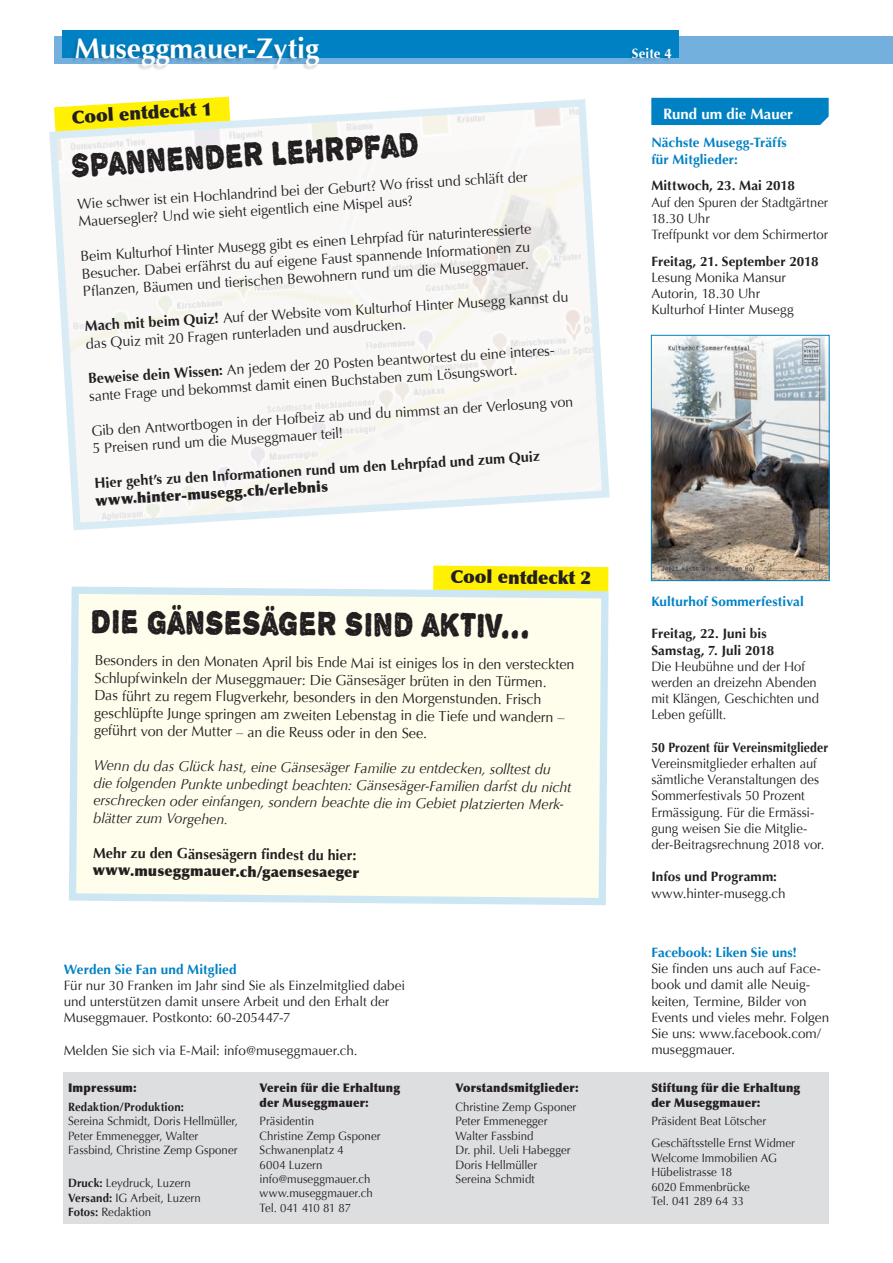
<style>
.page{position:relative;width:893px;height:1263px;background:#fff}
.page>*{position:absolute;margin:0;border:0;box-sizing:border-box;transform-origin:0 0}
.t1{font:36px "Alpha Echo";letter-spacing:.01em;color:#231f20;scale:.83 1}
.t2{font:700 28.35px "Optima";color:#fff}
.t3{font:900 18px "Optima";letter-spacing:-.01em;color:#231f20}
.t4{font:700 15px "Optima";color:#fff}
.t5{font:14.55px/17.2px "Optima";letter-spacing:-.015em;color:#231f20}
.t6{font:italic 14.55px/17.4px "Optima";letter-spacing:-.015em;color:#231f20}
.t7{font:700 14.55px "Optima";letter-spacing:-.005em;color:#231f20}
.t8{font:900 14.55px "Optima";color:#231f20}
.t9{font:13.5px/16.2px "Optima";letter-spacing:-.005em;color:#231f20}
.t10{font:13.5px/16.2px "Optima";letter-spacing:-.005em;color:#231f20;scale:.96 1}
.t11{font:700 13.5px/16.2px "Optima";letter-spacing:.01em;color:#0081c4}
.t12{font:700 13.5px/16.2px "Optima";letter-spacing:.005em;color:#231f20}
.t13{font:13.5px/16.2px "Optima";letter-spacing:-.005em;color:#231f20;scale:.95 1}
.t14{font:700 13.5px "Optima";letter-spacing:.005em;color:#231f20;scale:.91 1}
.t15{font:700 13.5px "Optima";letter-spacing:.005em;color:#fff}
.t16{font:12px/14.4px "Optima";color:#231f20;scale:.95 1}
.t17{font:900 12px/14.4px "Optima";letter-spacing:.015em;color:#231f20;scale:.95 1}
.t18{font:700 12px "Optima";letter-spacing:.01em;color:#231f20;scale:.95 1}
.s1{font-weight:700}
</style>
<div class="page">
<div style="left:64px;top:1072px;width:765px;height:152px;background:#dddee0"></div>
<div style="left:54px;top:36px;width:839px;height:28px;background:#74b0dd"></div>
<div style="left:62px;top:30px;width:617px;height:28px;background:#0081c4"></div>
<div style="left:70px;top:38px;width:249px;height:33px;background:#231f20;opacity:.2"></div>
<div style="left:627px;top:49px;width:44px;height:14px;background:#231f20;opacity:.2"></div>
<div style="left:433px;top:566px;width:175px;height:19px;background:#fff101"></div>
<svg style="left:69px;top:585px;width:540px;height:321px;background:#fbfbea"></svg>
<svg style="left:49px;top:98px;width:561px;height:432px"></svg>
<div style="left:651px;top:98px;width:178px;height:27px;background:#0081c4"></div>
<img style="left:653px;top:337px;width:175px;height:242px">
<div style="left:651px;top:335px;width:179px;height:246px;border:1px solid #0081c4"></div>
<h2 class="t2" style="left:75px;top:32px;width:246px">Museggmauer-Zytig</h2>
<p class="t15" style="left:632px;top:45px;width:41px">Seite 4</p>
<p class="t3" style="left:71px;top:107px;width:142px;rotate:-4deg">Cool entdeckt 1</p>
<h1 class="t1" style="left:69px;top:147px;width:422px;rotate:-4deg">SPANNENDER LEHRPFAD</h1>
<p class="t5" style="left:77px;top:193px;width:452px;line-height:18px;rotate:-3deg">Wie schwer ist ein Hochlandrind bei der Geburt? Wo frisst und schläft der<br>Mauersegler? Und wie sieht eigentlich eine Mispel aus?</p>
<p class="t5" style="left:80px;top:246px;width:453px;line-height:17.7px;rotate:-3deg">Beim Kulturhof Hinter Musegg gibt es einen Lehrpfad für naturinteressierte<br>Besucher. Dabei erfährst du auf eigene Faust spannende Informationen zu<br>Pfl anzen, Bäumen und tierischen Bewohnern rund um die Museggmauer.</p>
<p class="t5" style="left:84px;top:314px;width:486px;line-height:18.8px;rotate:-3deg"><span class="s1">Mach mit beim Quiz!</span> Auf der Website vom Kulturhof Hinter Musegg kannst du das Quiz mit 20 Fragen runterladen und ausdrucken.</p>
<p class="t5" style="left:88px;top:367px;width:471px;line-height:18.5px;rotate:-3deg"><span class="s1">Beweise dein Wissen:</span> An jedem der 20 Posten beantwortest du eine interes&shy;sante Frage und bekommst damit einen Buchstaben zum Lösungswort.</p>
<p class="t5" style="left:91px;top:420px;width:484px;line-height:18.5px;rotate:-3deg">Gib den Antwortbogen in der Hofbeiz ab und du nimmst an der Verlosung von<br>5 Preisen rund um die Museggmauer teil!</p>
<p class="t7" style="left:94px;top:473px;width:448px;rotate:-3deg">Hier geht’s zu den Informationen rund um den Lehrpfad und zum Quiz</p>
<p class="t8" style="left:95px;top:491px;width:234px;rotate:-3deg">www.hinter-musegg.ch/erlebnis</p>
<p class="t3" style="left:450px;top:566px;width:142px">Cool entdeckt 2</p>
<h1 class="t1" style="left:91px;top:603px;width:530px">DIE GÄNSESÄGER SIND AKTIV...</h1>
<p class="t5" style="left:94px;top:654px;width:482px">Besonders in den Monaten April bis Ende Mai ist einiges los in den versteckten Schlupfwinkeln der Museggmauer: Die Gänsesäger brüten in den Türmen.<br>Das führt zu regem Flugverkehr, besonders in den Morgenstunden. Frisch geschlüpfte Junge springen am zweiten Lebenstag in die Tiefe und wandern – geführt von der Mutter – an die Reuss oder in den See.</p>
<p class="t6" style="left:93px;top:759px;width:479px">Wenn du das Glück hast, eine Gänsesäger Familie zu entdecken, solltest du die folgenden Punkte unbedingt beachten: Gänsesäger-Familien darfst du nicht erschrecken oder einfangen, sondern beachte die im Gebiet platzierten Merk-</p>
<p class="t6" style="left:93px;top:810px;width:136px">blätter zum Vorgehen.</p>
<p class="t7" style="left:93px;top:845px;width:265px">Mehr zu den Gänsesägern findest du hier:</p>
<p class="t8" style="left:93px;top:862px;width:268px">www.museggmauer.ch/gaensesaeger</p>
<p class="t11" style="left:64px;top:961px;width:174px">Werden Sie Fan und Mitglied</p>
<p class="t9" style="left:64px;top:977px;width:343px">Für nur 30 Franken im Jahr sind Sie als Einzelmitglied dabei und unterstützen damit unsere Arbeit und den Erhalt der<br>Museggmauer. Postkonto: 60-205447-7</p>
<p class="t9" style="left:64px;top:1042px;width:295px">Melden Sie sich via E-Mail: info@museggmauer.ch.</p>
<p class="t17" style="left:68px;top:1081px;width:74px">Impressum:</p>
<p class="t18" style="left:68px;top:1100px;width:123px">Redaktion/Produktion:</p>
<p class="t16" style="left:68px;top:1114px;width:180px">Sereina Schmidt, Doris Hellmüller,<br>Peter Emmenegger, Walter<br>Fassbind, Christine Zemp Gsponer</p>
<p class="t16" style="left:68px;top:1176px;width:141px"><span class="s1">Druck:</span> Leydruck, Luzern<br><span class="s1">Versand:</span> IG Arbeit, Luzern<br><span class="s1">Fotos:</span> Redaktion</p>
<p class="t17" style="left:260px;top:1081px;width:149px">Verein für die Erhaltung der Museggmauer:</p>
<p class="t16" style="left:260px;top:1114px;width:129px">Präsidentin<br>Christine Zemp Gsponer<br>Schwanenplatz 4<br>6004 Luzern info@museggmauer.ch www.museggmauer.ch<br>Tel. 041 410 81 87</p>
<p class="t17" style="left:455px;top:1081px;width:131px">Vorstandsmitglieder:</p>
<p class="t16" style="left:455px;top:1100px;width:129px">Christine Zemp Gsponer<br>Peter Emmenegger<br>Walter Fassbind<br>Dr. phil. Ueli Habegger<br>Doris Hellmüller<br>Sereina Schmidt</p>
<p class="t4" style="left:663px;top:105px;width:132px">Rund um die Mauer</p>
<p class="t11" style="left:651px;top:135px;width:137px">Nächste Musegg-Träffs für Mitglieder:</p>
<p class="t12" style="left:651px;top:178px;width:145px">Mittwoch, 23. Mai 2018</p>
<p class="t13" style="left:651px;top:194px;width:187px">Auf den Spuren der Stadtgärtner<br>18.30 Uhr<br>Treffpunkt vor dem Schirmertor</p>
<p class="t12" style="left:651px;top:253px;width:169px">Freitag, 21. September 2018</p>
<p class="t9" style="left:651px;top:269px;width:144px">Lesung Monika Mansur<br>Autorin, 18.30 Uhr<br>Kulturhof Hinter Musegg</p>
<p class="t11" style="left:651px;top:593px;width:154px">Kulturhof Sommerfestival</p>
<p class="t12" style="left:651px;top:626px;width:124px">Freitag, 22. Juni bis<br>Samstag, 7. Juli 2018</p>
<p class="t10" style="left:651px;top:658px;width:176px">Die Heubühne und der Hof werden an dreizehn Abenden mit Klängen, Geschichten und<br>Leben gefüllt.</p>
<p class="t14" style="left:651px;top:739px;width:196px">50 Prozent für Vereinsmitglieder</p>
<p class="t10" style="left:651px;top:755px;width:182px">Vereinsmitglieder erhalten auf sämtliche Veranstaltungen des<br>Sommerfestivals 50 Prozent<br>Ermässigung. Für die Ermässi&shy;gung weisen Sie die Mitglie&shy;der-Beitragsrechnung 2018 vor.</p>
<p class="t12" style="left:651px;top:869px;width:127px">Infos und Programm:</p>
<p class="t9" style="left:651px;top:885px;width:136px">www.hinter-musegg.ch</p>
<p class="t11" style="left:651px;top:944px;width:147px">Facebook: Liken Sie uns!</p>
<p class="t9" style="left:651px;top:961px;width:179px">Sie finden uns auch auf Face&shy;book und damit alle Neuig&shy;keiten, Termine, Bilder von<br>Events und vieles mehr. Folgen<br>Sie uns: www.facebook.com/ museggmauer.</p>
<p class="t17" style="left:651px;top:1081px;width:158px">Stiftung für die Erhaltung der Museggmauer:</p>
<p class="t16" style="left:651px;top:1110px;width:153px;line-height:21.9px">Präsident Beat Lötscher<br>Geschäftsstelle Ernst Widmer</p>
<p class="t16" style="left:651px;top:1150px;width:134px">Welcome Immobilien AG<br>Hübelistrasse 18<br>6020 Emmenbrücke<br>Tel. 041 289 64 33</p>
</div>
